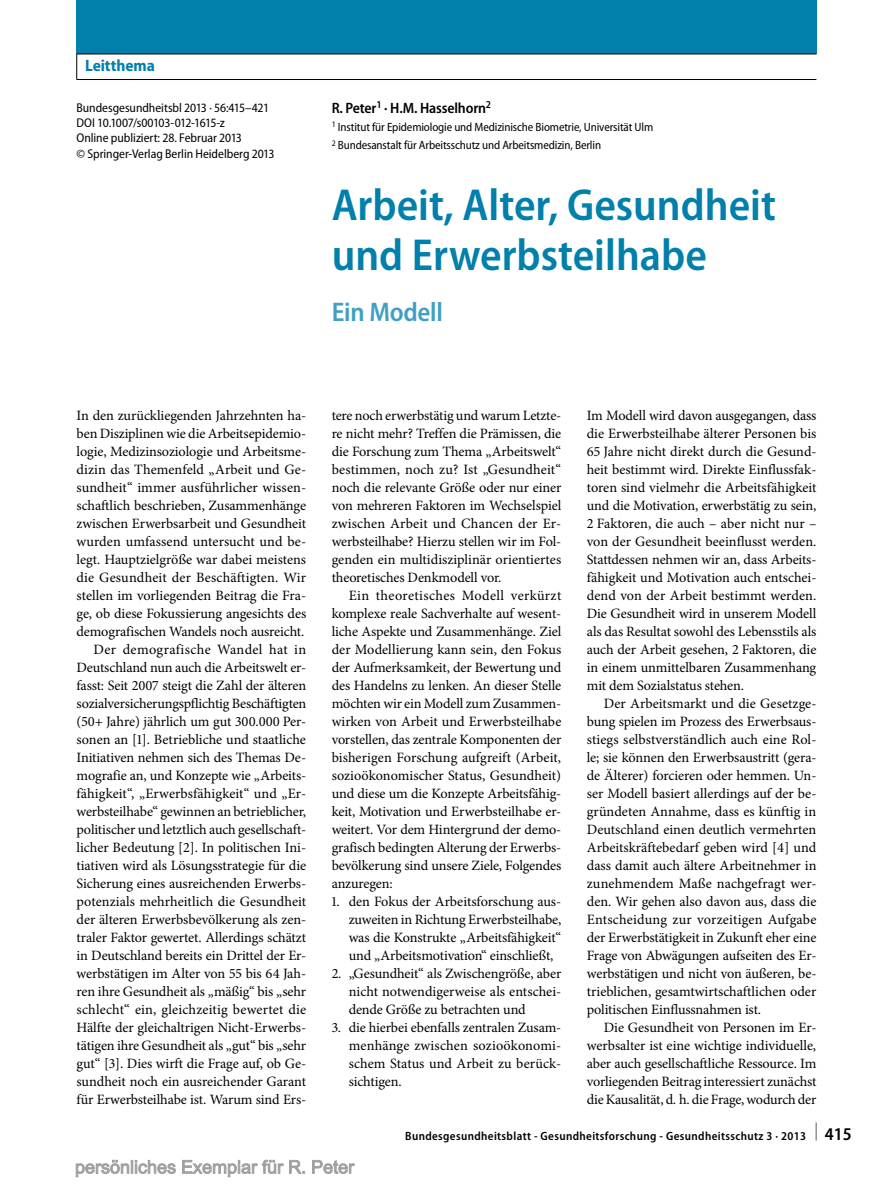
<style>
.page{position:relative;width:893px;height:1187px;background:#fff}
.page>*{position:absolute;margin:0;border:0;box-sizing:border-box;transform-origin:0 0}
.t1{font:600 semi-condensed 45px/49.5px "Myriad Pro";color:#0080ab}
.t2{font:600 semi-condensed 27px "Myriad Pro";letter-spacing:-.01em;color:#409fc2}
.t3{font:700 semi-condensed 16.5px "Myriad Pro";letter-spacing:-.005em;color:#0080ab}
.t4{font:600 semi-condensed 15px "Myriad Pro";letter-spacing:-.01em;color:#000}
.t5{font:14.25px/18px "Minion Pro";letter-spacing:-.005em;color:#000;text-align:justify}
.t6{font:semi-condensed 12.75px/15.3px "Myriad Pro";letter-spacing:-.005em;color:#000}
.t7{font:semi-condensed 12px/18px "Myriad Pro";letter-spacing:-.01em;color:#000}
.t8{font:600 semi-condensed 12px "Myriad Pro";letter-spacing:.03em;color:#000}
.s1{font-size:18px}
</style>
<div class="page">
<div style="left:77px;top:0;width:740px;height:54px;background:#0080ab"></div>
<hr style="left:77px;top:54px;width:739px;height:1px;background:#000">
<hr style="left:77px;top:79px;width:739px;height:1px;background:#000">
<svg style="left:76px;top:54px;width:1px;height:25px"></svg>
<svg style="left:75px;top:1159px;width:280px;height:18px"></svg>
<p class="t3" style="left:85px;top:57px;width:71px">Leitthema</p>
<p class="t6" style="left:77px;top:100px;width:200px">Bundesgesundheitsbl 2013 · 56:415–421<br>DOI 10.1007/s00103-012-1615-z<br>Online publiziert: 28. Februar 2013<br>© Springer-Verlag Berlin Heidelberg 2013</p>
<p class="t4" style="left:332px;top:100px;width:161px">R. Peter<sup>1</sup> · H.M. Hasselhorn<sup>2</sup></p>
<p class="t7" style="left:332px;top:119px;width:323px"><sup>1</sup> Institut für Epidemiologie und Medizinische Biometrie, Universität Ulm<br><sup>2</sup> Bundesanstalt für Arbeitsschutz und Arbeitsmedizin, Berlin</p>
<h1 class="t1" style="left:332px;top:181px;width:446px">Arbeit, Alter, Gesundheit und Erwerbsteilhabe</h1>
<h2 class="t2" style="left:332px;top:297px;width:113px">Ein Modell</h2>
<p class="t5" style="left:77px;top:406px;width:231px;text-align:right">In den zurückliegenden Jahrzehnten ha&shy;ben Disziplinen wie die Arbeitsepidemio&shy;logie, Medizinsoziologie und Arbeitsme&shy;dizin das Themenfeld „Arbeit und Ge&shy;sundheit“ immer ausführlicher wissen&shy;schaftlich beschrieben, Zusammenhänge zwischen Erwerbsarbeit und Gesundheit wurden umfassend untersucht und be&shy;legt. Hauptzielgröße war dabei meistens die Gesundheit der Beschäftigten. Wir stellen im vorliegenden Beitrag die Fra&shy;ge, ob diese Fokussierung angesichts des demografischen Wandels noch ausreicht.<br>Der demografische Wandel hat in Deutschland nun auch die Arbeitswelt er&shy;fasst: Seit 2007 steigt die Zahl der älteren sozialversicherungspflichtig Beschäftigten (50+ Jahre) jährlich um gut 300.000 Per&shy;sonen an [1]. Betriebliche und staatliche Initiativen nehmen sich des Themas De&shy;mografie an, und Konzepte wie „Arbeits&shy;fähigkeit“, „Erwerbsfähigkeit“ und „Er&shy;werbsteilhabe“ gewinnen an betrieblicher, politischer und letztlich auch gesellschaft&shy;licher Bedeutung [2]. In politischen Ini&shy;tiativen wird als Lösungsstrategie für die Sicherung eines ausreichenden Erwerbs&shy;potenzials mehrheitlich die Gesundheit der älteren Erwerbsbevölkerung als zen&shy;traler Faktor gewertet. Allerdings schätzt in Deutschland bereits ein Drittel der Er&shy;werbstätigen im Alter von 55 bis 64 Jah&shy;ren ihre Gesundheit als „mäßig“ bis „sehr schlecht“ ein, gleichzeitig bewertet die Hälfte der gleichaltrigen Nicht-Erwerbs&shy;tätigen ihre Gesundheit als „gut“ bis „sehr gut“ [3]. Dies wirft die Frage auf, ob Ge&shy;sundheit noch ein ausreichender Garant für Erwerbsteilhabe ist. Warum sind Ers-</p>
<p class="t5" style="left:332px;top:406px;width:231px">tere noch erwerbstätig und warum Letzte&shy;re nicht mehr? Treffen die Prämissen, die die Forschung zum Thema „Arbeitswelt“ bestimmen, noch zu? Ist „Gesundheit“ noch die relevante Größe oder nur einer von mehreren Faktoren im Wechselspiel zwischen Arbeit und Chancen der Er&shy;werbsteilhabe? Hierzu stellen wir im Fol&shy;genden ein multidisziplinär orientiertes theoretisches Denkmodell vor.</p>
<p class="t5" style="left:332px;top:586px;width:231px;text-indent:17px">Ein theoretisches Modell verkürzt komplexe reale Sachverhalte auf wesent&shy;liche Aspekte und Zusammenhänge. Ziel der Modellierung kann sein, den Fokus der Aufmerksamkeit, der Bewertung und des Handelns zu lenken. An dieser Stelle möchten wir ein Modell zum Zusammen&shy;wirken von Arbeit und Erwerbsteilhabe vorstellen, das zentrale Komponenten der bisherigen Forschung aufgreift (Arbeit, sozioökonomischer Status, Gesundheit) und diese um die Konzepte Arbeitsfähig&shy;keit, Motivation und Erwerbsteilhabe er&shy;weitert. Vor dem Hintergrund der demo&shy;grafisch bedingten Alterung der Erwerbs&shy;bevölkerung sind unsere Ziele, Folgendes anzuregen:</p>
<p class="t5" style="left:349px;top:892px;width:214px;text-indent:-17px">1. den Fokus der Arbeitsforschung aus&shy;zuweiten in Richtung Erwerbsteilhabe, was die Konstrukte „Arbeitsfähigkeit“ und „Arbeitsmotivation“ einschließt,</p>
<p class="t5" style="left:349px;top:964px;width:214px;text-indent:-17px">2. „Gesundheit“ als Zwischengröße, aber nicht notwendigerweise als entschei&shy;dende Größe zu betrachten und</p>
<p class="t5" style="left:349px;top:1018px;width:214px;text-indent:-17px">3. die hierbei ebenfalls zentralen Zusam&shy;menhänge zwischen sozioökonomi&shy;schem Status und Arbeit zu berück&shy;sichtigen.</p>
<p class="t5" style="left:587px;top:406px;width:231px">Im Modell wird davon ausgegangen, dass die Erwerbsteilhabe älterer Personen bis 65 Jahre nicht direkt durch die Gesund&shy;heit bestimmt wird. Direkte Einflussfak&shy;toren sind vielmehr die Arbeitsfähigkeit und die Motivation, erwerbstätig zu sein, 2 Faktoren, die auch – aber nicht nur – von der Gesundheit beeinflusst werden.<br>Stattdessen nehmen wir an, dass Arbeits&shy;fähigkeit und Motivation auch entschei&shy;dend von der Arbeit bestimmt werden.<br>Die Gesundheit wird in unserem Modell als das Resultat sowohl des Lebensstils als auch der Arbeit gesehen, 2 Faktoren, die in einem unmittelbaren Zusammenhang mit dem Sozialstatus stehen.</p>
<p class="t5" style="left:587px;top:694px;width:231px;text-indent:17px">Der Arbeitsmarkt und die Gesetzge&shy;bung spielen im Prozess des Erwerbsaus&shy;stiegs selbstverständlich auch eine Rol&shy;le; sie können den Erwerbsaustritt (gera&shy;de Älterer) forcieren oder hemmen. Un&shy;ser Modell basiert allerdings auf der be&shy;gründeten Annahme, dass es künftig in Deutschland einen deutlich vermehrten Arbeitskräftebedarf geben wird [4] und dass damit auch ältere Arbeitnehmer in zunehmendem Maße nachgefragt wer&shy;den. Wir gehen also davon aus, dass die Entscheidung zur vorzeitigen Aufgabe der Erwerbstätigkeit in Zukunft eher eine Frage von Abwägungen aufseiten des Er&shy;werbstätigen und nicht von äußeren, be&shy;trieblichen, gesamtwirtschaftlichen oder politischen Einflussnahmen ist.</p>
<p class="t5" style="left:587px;top:1018px;width:231px;text-indent:17px">Die Gesundheit von Personen im Er&shy;werbsalter ist eine wichtige individuelle, aber auch gesellschaftliche Ressource. Im vorliegenden Beitrag interessiert zunächst die Kausalität, d. h. die Frage, wodurch der</p>
<p class="t8" style="left:405px;top:1129px;width:448px">Bundesgesundheitsblatt - Gesundheitsforschung - Gesundheitsschutz 3 · 2013 <sup>|</sup> <span class="s1">415</span></p>
</div>
